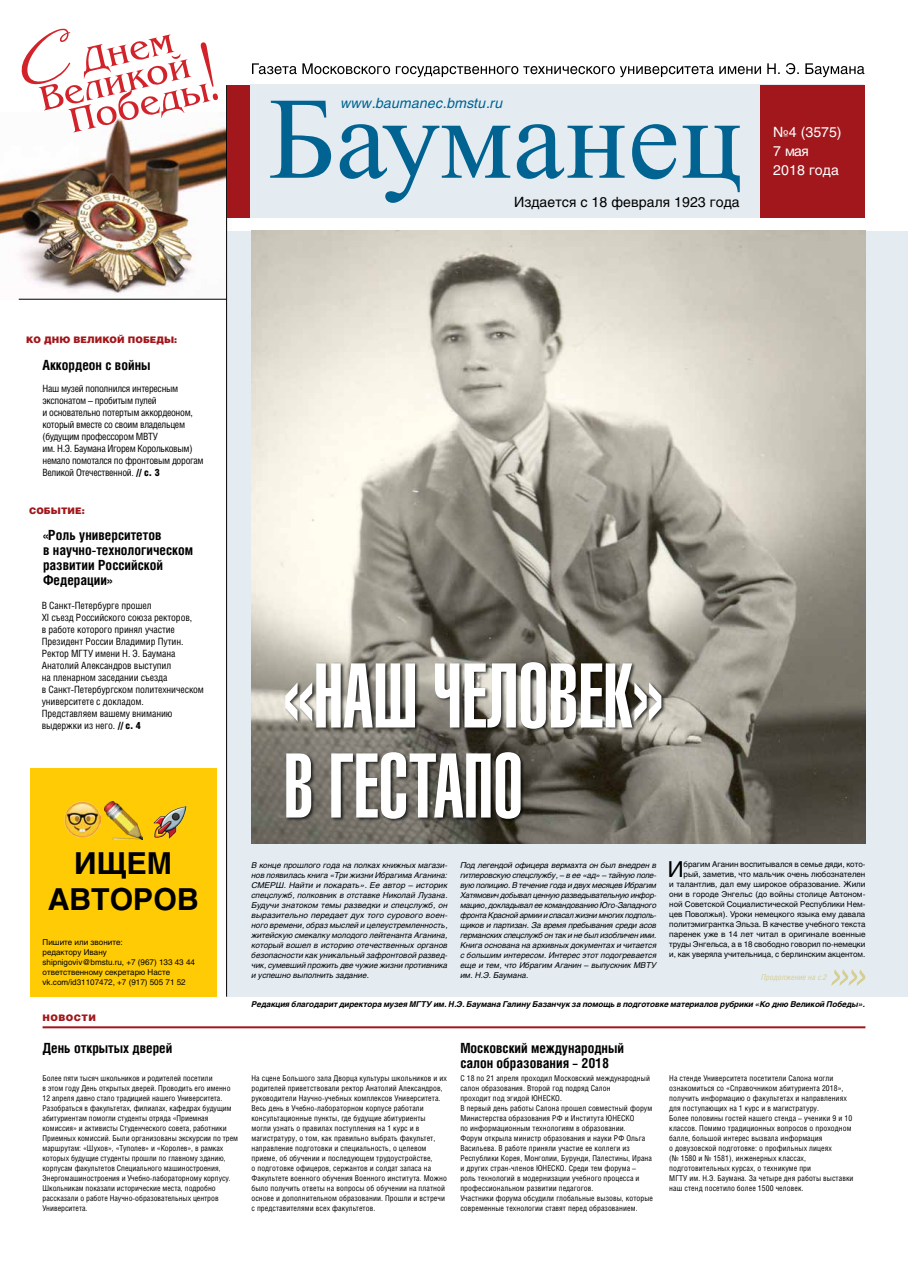
<style>
.page{position:relative;width:908px;height:1276px;background:#fff}
.page>*{position:absolute;margin:0;border:0;box-sizing:border-box;transform-origin:0 0}
.t1{font:90px/90px "Helios Ultra Compressed C";color:#fff}
.t2{font:700 30px/36px "Helios C";color:#000;text-align:center}
.t3{font:21.8px "Helios C";color:#000}
.t4{font:700 14px/15px "Helios Cond C";color:#000}
.t5{font:14px "Helios C";letter-spacing:.005em;color:#000}
.t6{font:italic 14px "Helios C";letter-spacing:.01em;color:#006391}
.t7{font:14px/19px "Helios C";letter-spacing:.005em;color:#fff}
.t8{font:10px/12px "Helios Cond C";letter-spacing:-.01em;color:#000}
.t9{font:10px/12px "Helios Cond C";letter-spacing:-.03em;color:#000}
.t10{font:9px "Helios Black C";letter-spacing:.01em;color:#a1171b}
.t11{font:9px "Helios Black C";letter-spacing:.05em;color:#a1171b}
.t12{font:8px/10px "Helios Cond C";letter-spacing:.01em;color:#000}
.t13{font:italic 8px/10px "Helios C";color:#000;text-align:justify}
.t14{font:8px/10px "Helios C";color:#000}
.t15{font:italic 700 8px "Helios C";color:#000}
.t16{font:italic 8px "Helios Cond C";letter-spacing:.01em;color:#d5ce92}
.s1{font-family:"Helios Cond Black C"}
</style>
<div class="page">
<img style="left:0;top:127px;width:228px;height:172px">
<svg style="left:21px;top:29px;width:197px;height:103px"></svg>
<div style="left:227px;top:231px;width:680px;height:765px;background:#e4ecf2"></div>
<img style="left:251px;top:231px;width:614px;height:612px">
<hr style="left:226px;top:85px;width:1px;height:911px;background:#000">
<div style="left:227px;top:85px;width:104px;height:133px;background:#a1171b"></div>
<div style="left:250px;top:85px;width:613px;height:133px;background:#e4ecf2"></div>
<div style="left:760px;top:85px;width:104px;height:132px;background:#a1171b"></div>
<svg style="left:252px;top:63px;width:612px;height:14px"></svg>
<svg style="left:270px;top:101px;width:469px;height:102px"></svg>
<div style="left:284px;top:661px;width:382px;height:162px;background:#000;opacity:.75"></div>
<hr style="left:43px;top:1026px;width:822px;height:2px;background:#a1171b">
<svg style="left:831px;top:969px;width:34px;height:17px"></svg>
<hr style="left:19px;top:299px;width:207px;height:1px;background:#000">
<div style="left:30px;top:768px;width:186px;height:228px;background:#ffcb05"></div>
<img style="left:64px;top:801px;width:36px;height:36px">
<img style="left:104px;top:801px;width:39px;height:38px">
<img style="left:153px;top:806px;width:34px;height:33px">
<h3 class="t6" style="left:340px;top:95px;width:163px">www.baumanec.bmstu.ru</h3>
<h3 class="t5" style="left:514px;top:194px;width:227px">Издается с 18 февраля 1923 года</h3>
<h3 class="t7" style="left:772px;top:122px;width:70px">№4 (3575)<br>7 мая<br>2018 года</h3>
<p class="t10" style="left:26px;top:334px;width:152px">КО ДНЮ ВЕЛИКОЙ ПОБЕДЫ:</p>
<h3 class="t4" style="left:42px;top:357px;width:110px">Аккордеон с войны</h3>
<p class="t9" style="left:42px;top:383px;width:163px">Наш музей пополнился интересным экспонатом – пробитым пулей<br>и основательно потертым аккордеоном, который вместе со своим владельцем (будущим профессором МВТУ<br>им. Н.Э. Баумана Игорем Корольковым) немало помотался по фронтовым дорогам Великой Отечественной. <span class="s1">// с. 3</span></p>
<p class="t10" style="left:29px;top:505px;width:57px">СОБЫТИЕ:</p>
<h3 class="t4" style="left:43px;top:527px;width:151px">«Роль университетов<br>в научно-технологическом развитии Российской<br>Федерации»</h3>
<p class="t8" style="left:42px;top:599px;width:164px">В Санкт-Петербурге прошел<br>XI съезд Российского союза ректоров,<br>в работе которого принял участие<br>Президент России Владимир Путин.<br>Ректор МГТУ имени Н. Э. Баумана<br>Анатолий Александров выступил<br>на пленарном заседании съезда<br>в Санкт-Петербургском политехническом университете с докладом.<br>Представляем вашему вниманию выдержки из него. <span class="s1">// с. 4</span></p>
<h2 class="t2" style="left:48px;top:845px;width:152px">ИЩЕМ<br>АВТОРОВ</h2>
<p class="t14" style="left:43px;top:936px;width:154px">Пишите или звоните:<br>редактору Ивану<br>shipnigoviv@bmstu.ru, +7 (967) 133 43 44 ответственному секретарю Насте vk.com/id31107472, +7 (917) 505 71 52</p>
<p class="t11" style="left:43px;top:1012px;width:55px">НОВОСТИ</p>
<h1 class="t1" style="left:283px;top:648px;width:380px">«НАШ ЧЕЛОВЕК»<br>В ГЕСТАПО</h1>
<p class="t14" style="left:669px;top:859px;width:198px;text-align:right">брагим Аганин воспитывался в семье дяди, кото&shy;рый, заметив, что мальчик очень любознателен<br>и талантлив, дал ему широкое образование. Жили они в городе Энгельс (до войны столице Автоном&shy;ной Советской Социалистической Республики Нем&shy;цев Поволжья). Уроки немецкого языка ему давала политэмигрантка Эльза. В качестве учебного текста паренек уже в 14 лет читал в оригинале военные труды Энгельса, а в 18 свободно говорил по-немецки и, как уверяла учительница, с берлинским акцентом.</p>
<p class="t13" style="left:251px;top:860px;width:198px">В конце прошлого года на полках книжных магази&shy;нов появилась книга «Три жизни Ибрагима Аганина:<br>СМЕРШ. Найти и покарать». Ее автор – историк спецслужб, полковник в отставке Николай Лузана.<br>Будучи знатоком темы разведки и спецслужб, он выразительно передает дух того сурового воен&shy;ного времени, образ мыслей и целеустремленность, житейскую смекалку молодого лейтенанта Аганина, который вошел в историю отечественных органов безопасности как уникальный зафронтовой развед&shy;чик, сумевший прожить две чужие жизни противника и успешно выполнить задание.</p>
<p class="t13" style="left:460px;top:860px;width:197px">Под легендой офицера вермахта он был внедрен в гитлеровскую спецслужбу, – в ее «ад» – тайную поле&shy;вую полицию. В течение года и двух месяцев Ибрагим Хатямович добывал ценную разведывательную инфор&shy;мацию, докладывал ее командованию Юго-Западного фронта Красной армии и спасал жизни многих подполь&shy;щиков и партизан. За время пребывания среди асов германских спецслужб он так и не был изобличен ими.<br>Книга основана на архивных документах и читается с большим интересом. Интерес этот подогревается еще и тем, что Ибрагим Аганин – выпускник МВТУ им. Н.Э. Баумана.</p>
<h3 class="t3" style="left:667px;top:856px;width:17px">И</h3>
<p class="t16" style="left:760px;top:972px;width:67px">Продолжение на с.2</p>
<p class="t15" style="left:251px;top:999px;width:614px">Редакция благодарит директора музея МГТУ им. Н.Э. Баумана Галину Базанчук за помощь в подготовке материалов рубрики «Ко дню Великой Победы».</p>
<h3 class="t4" style="left:43px;top:1040px;width:131px">День открытых дверей</h3>
<p class="t12" style="left:43px;top:1073px;width:197px">Более пяти тысяч школьников и родителей посетили<br>в этом году День открытых дверей. Проводить его именно 12 апреля давно стало традицией нашего Университета.<br>Разобраться в факультетах, филиалах, кафедрах будущим абитуриентам помогли студенты отряда «Приемная комиссия» и активисты Студенческого совета, работники Приемных комиссий. Были организованы экскурсии по трем маршрутам: «Шухов», «Туполев» и «Королев», в рамках которых будущие студенты прошли по главному зданию, корпусам факультетов Специального машиностроения, Энергомашиностроения и Учебно-лабораторному корпусу.<br>Школьникам показали исторические места, подробно рассказали о работе Научно-образовательных центров Университета.</p>
<p class="t12" style="left:251px;top:1073px;width:197px">На сцене Большого зала Дворца культуры школьников и их родителей приветствовали ректор Анатолий Александров, руководители Научно-учебных комплексов Университета.<br>Весь день в Учебно-лабораторном корпусе работали консультационные пункты, где будущие абитуриенты могли узнать о правилах поступления на 1 курс и в магистратуру, о том, как правильно выбрать факультет, направление подготовки и специальность, о целевом приеме, об обучении и последующем трудоустройстве,<br>о подготовке офицеров, сержантов и солдат запаса на Факультете военного обучения Военного института. Можно было получить ответы на вопросы об обучении на платной основе и дополнительном образовании. Прошли и встречи с представителями всех факультетов.</p>
<h3 class="t4" style="left:460px;top:1040px;width:165px">Московский международный салон образования – 2018</h3>
<p class="t12" style="left:460px;top:1073px;width:194px">С 18 по 21 апреля проходил Московский международный салон образования. Второй год подряд Салон<br>проходит под эгидой ЮНЕСКО.<br>В первый день работы Салона прошел совместный форум Министерства образования РФ и Института ЮНЕСКО<br>по информационным технологиям в образовании.<br>Форум открыла министр образования и науки РФ Ольга Васильева. В работе приняли участие ее коллеги из Республики Корея, Монголии, Бурунди, Палестины, Ирана и других стран-членов ЮНЕСКО. Среди тем форума – роль технологий в модернизации учебного процесса и профессиональном развитии педагогов.<br>Участники форума обсудили глобальные вызовы, которые современные технологии ставят перед образованием.</p>
<p class="t12" style="left:669px;top:1073px;width:186px">На стенде Университета посетители Салона могли ознакомиться со «Справочником абитуриента 2018», получить информацию о факультетах и направлениях для поступающих на 1 курс и в магистратуру.<br>Более половины гостей нашего стенда – ученики 9 и 10 классов. Помимо традиционных вопросов о проходном балле, большой интерес вызвала информация<br>о довузовской подготовке: о профильных лицеях<br>(№ 1580 и № 1581), инженерных классах, подготовительных курсах, о техникуме при<br>МГТУ им. Н.Э. Баумана. За четыре дня работы выставки наш стенд посетило более 1500 человек.</p>
</div>
